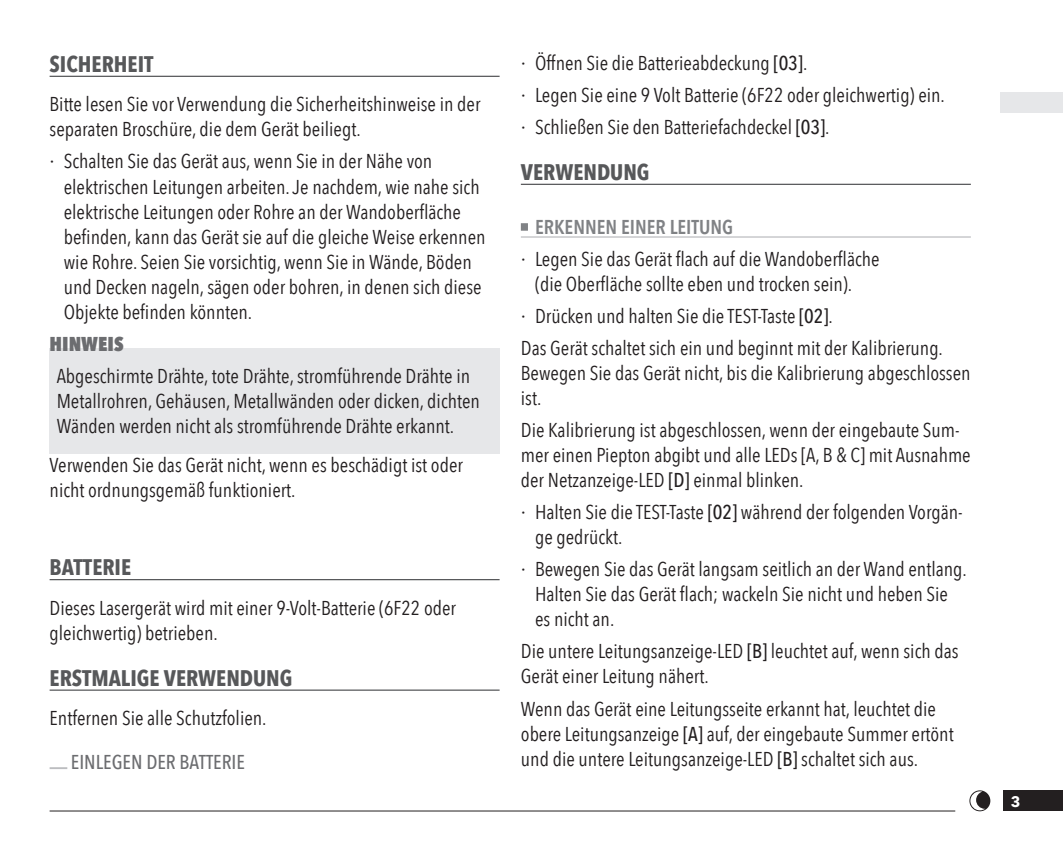
<style>
.page{position:relative;width:1063px;height:851px;background:#fff}
.page>*{position:absolute;margin:0;border:0;box-sizing:border-box;transform-origin:0 0}
.TITLE_-_NIV1{font:700 22.5px "Avenir Next Condensed";color:#57585a}
.TEKST{font:20px/25px "Avenir Next Condensed";color:#231f20}
.TEKST_-_NOTE_IMPORTA{font:20px/25px "Avenir Next Condensed";color:#231f20}
.TITLE_-_NIV2{font:600 20px "Avenir Next Condensed";color:#808285}
.TITLE_-_NIV3{font:500 20px "Avenir Next Condensed";color:#6c6d70}
.TEKST-2{font:800 20px "Avenir Next Condensed";color:#6c6d70}
.t1{font:700 15px "Avenir Next";color:#fff}
.s1{font-family:"Avenir Next"}
.s2{font-weight:500}
</style>
<div class="page">
<div style="left:1004px;top:790px;width:59px;height:20px;background:#231f20"></div>
<hr style="left:50px;top:810px;width:905px;height:1px;background:#231f20">
<div style="left:1001px;top:92px;width:62px;height:21px;background:#e6e7e9"></div>
<svg style="left:969px;top:790px;width:21px;height:21px"></svg>
<hr style="left:50px;top:76px;width:450px;height:1px;background:#57585a">
<div style="left:50px;top:348px;width:450px;height:106px;background:#e6e7e9"></div>
<hr style="left:50px;top:579px;width:450px;height:1px;background:#57585a">
<hr style="left:50px;top:689px;width:450px;height:1px;background:#57585a">
<svg style="left:50px;top:767px;width:17px;height:2px"></svg>
<hr style="left:521px;top:184px;width:450px;height:1px;background:#57585a">
<div style="left:521px;top:223px;width:7px;height:8px;background:#808285"></div>
<hr style="left:521px;top:236px;width:450px;height:1px;background:#bcbdc0">
<p class="TITLE_-_NIV1" style="left:50px;top:50px;width:105px">SICHERHEIT</p>
<p class="TEKST" style="left:50px;top:91px;width:432px">Bitte lesen Sie vor Verwendung die Sicherheitshinweise in der separaten Broschüre, die dem Gerät beiliegt.</p>
<p class="TEKST" style="left:64px;top:148px;width:423px;text-indent:-14px"><span class="s1">·</span> Schalten Sie das Gerät aus, wenn Sie in der Nähe von elektrischen Leitungen arbeiten. Je nachdem, wie nahe sich elektrische Leitungen oder Rohre an der Wandoberfläche befinden, kann das Gerät sie auf die gleiche Weise erkennen wie Rohre. Seien Sie vorsichtig, wenn Sie in Wände, Böden und Decken nageln, sägen oder bohren, in denen sich diese Objekte befinden könnten.</p>
<p class="TEKST-2" style="left:50px;top:331px;width:75px">HINWEIS</p>
<p class="TEKST_-_NOTE_IMPORTA" style="left:57px;top:362px;width:425px">Abgeschirmte Drähte, tote Drähte, stromführende Drähte in<br>Metallrohren, Gehäusen, Metallwänden oder dicken, dichten<br>Wänden werden nicht als stromführende Drähte erkannt.</p>
<p class="TEKST" style="left:50px;top:451px;width:415px">Verwenden Sie das Gerät nicht, wenn es beschädigt ist oder nicht ordnungsgemäß funktioniert.</p>
<p class="TITLE_-_NIV1" style="left:50px;top:553px;width:83px">BATTERIE</p>
<p class="TEKST" style="left:50px;top:594px;width:408px">Dieses Lasergerät wird mit einer 9-Volt-Batterie (6F22 oder gleichwertig) betrieben.</p>
<p class="TITLE_-_NIV1" style="left:50px;top:664px;width:244px">ERSTMALIGE VERWENDUNG</p>
<p class="TEKST" style="left:50px;top:704px;width:219px">Entfernen Sie alle Schutzfolien.</p>
<p class="TITLE_-_NIV3" style="left:71px;top:749px;width:176px">EINLEGEN DER BATTERIE</p>
<p class="TEKST" style="left:521px;top:49px;width:288px"><span class="s1">·</span> Öffnen Sie die Batterieabdeckung <span class="s2">[03]</span>.</p>
<p class="TEKST" style="left:521px;top:81px;width:426px"><span class="s1">·</span> Legen Sie eine 9 Volt Batterie (6F22 oder gleichwertig) ein.</p>
<p class="TEKST" style="left:521px;top:113px;width:310px"><span class="s1">·</span> Schließen Sie den Batteriefachdeckel <span class="s2">[03]</span>.</p>
<p class="TITLE_-_NIV1" style="left:521px;top:158px;width:130px">VERWENDUNG</p>
<p class="TITLE_-_NIV2" style="left:535px;top:209px;width:200px">ERKENNEN EINER LEITUNG</p>
<p class="TEKST" style="left:535px;top:245px;width:346px;text-indent:-14px"><span class="s1">·</span> Legen Sie das Gerät flach auf die Wandoberfläche (die Oberfläche sollte eben und trocken sein).</p>
<p class="TEKST" style="left:521px;top:302px;width:314px"><span class="s1">·</span> Drücken und halten Sie die TEST-Taste <span class="s2">[02]</span>.</p>
<p class="TEKST" style="left:521px;top:334px;width:451px">Das Gerät schaltet sich ein und beginnt mit der Kalibrierung.<br>Bewegen Sie das Gerät nicht, bis die Kalibrierung abgeschlossen ist.</p>
<p class="TEKST" style="left:521px;top:416px;width:451px">Die Kalibrierung ist abgeschlossen, wenn der eingebaute Sum&shy;mer einen Piepton abgibt und alle LEDs [A, B &amp; C] mit Ausnahme der Netzanzeige-LED <span class="s2">[D]</span> einmal blinken.</p>
<p class="TEKST" style="left:535px;top:498px;width:429px;text-indent:-14px"><span class="s1">·</span> Halten Sie die TEST-Taste <span class="s2">[02]</span> während der folgenden Vorgän&shy;ge gedrückt.</p>
<p class="TEKST" style="left:535px;top:555px;width:433px;text-indent:-14px"><span class="s1">·</span> Bewegen Sie das Gerät langsam seitlich an der Wand entlang.<br>Halten Sie das Gerät flach; wackeln Sie nicht und heben Sie es nicht an.</p>
<p class="TEKST" style="left:521px;top:638px;width:439px">Die untere Leitungsanzeige-LED <span class="s2">[B]</span> leuchtet auf, wenn sich das<br>Gerät einer Leitung nähert.</p>
<p class="TEKST" style="left:521px;top:695px;width:434px">Wenn das Gerät eine Leitungsseite erkannt hat, leuchtet die obere Leitungsanzeige <span class="s2">[A]</span> auf, der eingebaute Summer ertönt und die untere Leitungsanzeige-LED <span class="s2">[B]</span> schaltet sich aus.</p>
<p class="t1" style="left:1011px;top:788px;width:11px">3</p>
</div>
